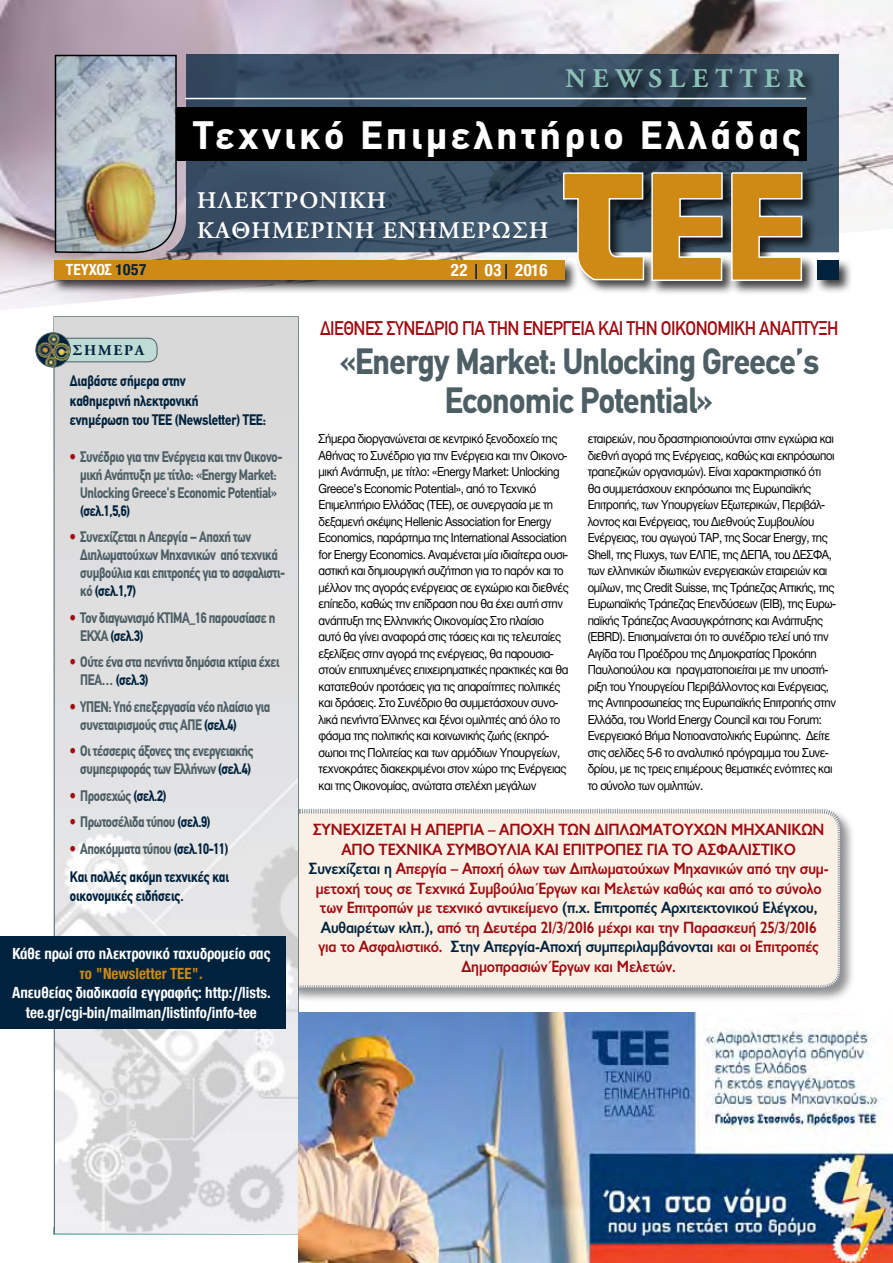
<style>
.page{position:relative;width:893px;height:1263px;background:#fff}
.page>*{position:absolute;margin:0;border:0;box-sizing:border-box;transform-origin:0 0}
.t1{font:700 39px "CF Din";letter-spacing:.1em;color:#fff}
.t2{font:700 36px/39px "CF Din";letter-spacing:-.02em;color:#4d5f65;text-align:center;scale:.9 1}
.t3{font:700 27px "CF Garamond";letter-spacing:.26em;color:#8cc1b8}
.t4{font:500 24px/30px "CF Garamond";letter-spacing:.05em;color:#fff}
.t5{font:19.5px "CF Din";letter-spacing:-.03em;color:#9f0b10;scale:.9 1}
.t6{font:700 condensed 18px "Helvetica Neue Greek";color:#fff}
.t7{font:16.5px/19.5px "Gill Sans Hel Demi";letter-spacing:-.01em;color:#9f0b10;text-align:center;scale:.9 1}
.t8{font:700 condensed 16.5px/19.5px "Helvetica Neue Greek";color:#fff;text-align:center;scale:.96 1}
.t9{font:700 condensed 16.5px "Helvetica Neue Greek";color:#ce8a14;scale:.96 1}
.t10{font:700 condensed 16.5px "Helvetica Neue Greek";color:#fff}
.t11{font:700 15px/18px "CF Din";letter-spacing:-.03em;color:#4d5f65;scale:.82 1}
.t12{font:700 15px/19.5px "CF Din";letter-spacing:-.01em;color:#00223d;scale:.84 1}
.t13{font:700 15px/28px "CF Din";letter-spacing:-.01em;color:#00223d;scale:.82 1}
.t14{font:700 15px "CF Garamond";letter-spacing:.12em;color:#00223d}
.t15{font:13.5px/16.5px "Helvetica Neue Greek";letter-spacing:-.03em;color:#000;scale:.9 1}
.s1{color:#00223d}
.s2{color:#9f0b10}
.s3{color:#4d5f65}
</style>
<div class="page">
<img style="left:0;top:0;width:893px;height:310px">
<svg style="left:181px;top:54px;width:658px;height:198px;background:#3c5267"></svg>
<div style="left:52px;top:258px;width:527px;height:36px;background:#000;opacity:.75"></div>
<div style="left:54px;top:260px;width:510px;height:20px;background:#ce8a14"></div>
<div style="left:815px;top:258px;width:38px;height:36px;background:#000;opacity:.75"></div>
<div style="left:817px;top:260px;width:22px;height:20px;background:#00223d"></div>
<div style="left:561px;top:170px;width:97px;height:124px;background:#000;opacity:.75"></div>
<svg style="left:562px;top:171px;width:83px;height:110px;background:#a08146"></svg>
<div style="left:649px;top:170px;width:88px;height:125px;background:#000;opacity:.75"></div>
<svg style="left:651px;top:171px;width:72px;height:111px;background:#b48839"></svg>
<div style="left:729px;top:170px;width:88px;height:125px;background:#000;opacity:.75"></div>
<svg style="left:730px;top:171px;width:73px;height:111px;background:#b3883a"></svg>
<div style="left:565px;top:67px;width:254px;height:35px;background:#000;opacity:.75"></div>
<div style="left:166px;top:107px;width:641px;height:54px;background:#000"></div>
<img style="left:53px;top:54px;width:128px;height:200px">
<hr style="left:185px;top:98px;width:621px;height:1px;background:#fff">
<div style="left:278px;top:807px;width:578px;height:197px;background:#000;opacity:.75"></div>
<div style="left:299px;top:808px;width:544px;height:182px;background:#faf1e6"></div>
<img style="left:54px;top:317px;width:244px;height:917px">
<hr style="left:54px;top:350px;width:1px;height:884px;background:#4d5f65">
<div style="left:42px;top:338px;width:115px;height:24px;background:#bfdbd6;border-radius:9px"></div>
<div style="left:42px;top:338px;width:115px;height:24px;border:1px solid #4d5f65;border-radius:9px"></div>
<img style="left:36px;top:333px;width:34px;height:34px;border-radius:17px">
<div style="left:35px;top:332px;width:36px;height:35px;border:1px solid #4d5f65;border-radius:50%"></div>
<div style="left:0;top:936px;width:286px;height:93px;background:#00223d"></div>
<img style="left:299px;top:1012px;width:594px;height:251px">
<h3 class="t3" style="left:565px;top:65px;width:241px">NEWSLETTER</h3>
<h1 class="t1" style="left:194px;top:114px;width:609px">Τεχνικό Επιμελητήριο Ελλάδας</h1>
<h3 class="t4" style="left:197px;top:186px;width:353px">ΗΛΕΚΤΡΟΝΙΚΗ<br>ΚΑΘΗΜΕΡΙΝΗ ΕΝΗΜΕΡΩΣΗ</h3>
<p class="t10" style="left:66px;top:261px;width:82px">ΤΕΥΧΟΣ <span class="s1">1057</span></p>
<h3 class="t6" style="left:450px;top:261px;width:99px">22 <span class="s1">|</span> 03<span class="s1">|</span> 2016</h3>
<p class="t14" style="left:73px;top:342px;width:73px">ΣΗΜΕΡΑ</p>
<p class="t12" style="left:70px;top:372px;width:235px">Διαβάστε σήμερα στην<br>καθημερινή ηλεκτρονική<br>ενημέρωση του ΤΕΕ (Newsletter) TEE:</p>
<p class="t11" style="left:70px;top:448px;width:261px;text-align:center"><span class="s2">•</span> Συνέδριο για την Ενέργεια και την Οικονο&shy;μική Ανάπτυξη με τίτλο: «Energy Market:<br>Unlocking Greece's Economic Potential»</p>
<p class="t13" style="left:80px;top:497px;width:62px">(σελ.1,5,6)</p>
<p class="t11" style="left:80px;top:528px;width:252px;text-indent:-10px"><span class="s2">•</span> Συνεχίζεται η Απεργία – Αποχή των<br>Διπλωματούχων Μηχανικών από τεχνικά συμβούλια και επιτροπές για το ασφαλιστι&shy;κό <span class="s1">(σελ.1,7)</span></p>
<p class="t11" style="left:80px;top:609px;width:240px;text-indent:-10px"><span class="s2">•</span> Τον διαγωνισμό ΚΤΙΜΑ_16 παρουσίασε η<br>ΕΚΧΑ <span class="s1">(σελ.3)</span></p>
<p class="t11" style="left:80px;top:653px;width:244px;text-indent:-10px"><span class="s2">•</span> Ούτε ένα στα πενήντα δημόσια κτίρια έχει<br>ΠΕΑ… <span class="s1">(σελ.3)</span></p>
<p class="t11" style="left:80px;top:698px;width:233px;text-indent:-10px"><span class="s2">•</span> ΥΠΕΝ: Υπό επεξεργασία νέο πλαίσιο για συνεταιρισμούς στις ΑΠΕ <span class="s1">(σελ.4)</span></p>
<p class="t11" style="left:70px;top:742px;width:226px;text-align:center"><span class="s2">•</span> Οι τέσσερις άξονες της ενεργειακής συμπεριφοράς των Ελλήνων <span class="s1">(σελ.4)</span></p>
<p class="t11" style="left:70px;top:787px;width:119px"><span class="s2">•</span> Προσεχώς <span class="s1">(σελ.2)</span></p>
<p class="t11" style="left:70px;top:813px;width:173px"><span class="s2">•</span> Πρωτοσέλιδα τύπου <span class="s1">(σελ.9)</span></p>
<p class="t13" style="left:70px;top:835px;width:196px"><span class="s2">•</span> <span class="s3">Αποκόμματα τύπου</span> (σελ.10-11)<br>Και πολλές ακόμη τεχνικές και</p>
<p class="t12" style="left:70px;top:887px;width:137px">οικονομικές ειδήσεις.</p>
<p class="t8" style="left:12px;top:944px;width:270px">Κάθε πρωί στο ηλεκτρονικό ταχυδρομείο σας</p>
<p class="t9" style="left:80px;top:964px;width:130px">το "Newsletter ΤΕΕ".</p>
<p class="t8" style="left:12px;top:983px;width:271px">Απευθείας διαδικασία εγγραφής: http://lists. tee.gr/cgi-bin/mailman/listinfo/info-tee</p>
<h3 class="t5" style="left:320px;top:317px;width:578px">Διεθνές Συνέδριο για την Ενέργεια και την Οικονομική Ανάπτυξη</h3>
<h2 class="t2" style="left:339px;top:342px;width:535px">«Energy Market: Unlocking Greece’s<br>Economic Potential»</h2>
<p class="t15" style="left:319px;top:430px;width:279px">Σήμερα διοργανώνεται σε κεντρικό ξενοδοχείο της Αθήνας το Συνέδριο για την Ενέργεια και την Οικονο&shy;μική Ανάπτυξη, με τίτλο: «Energy Market: Unlocking Greece’s Economic Potential», από το Τεχνικό Επιμελητήριο Ελλάδας (ΤΕΕ), σε συνεργασία με τη δεξαμενή σκέψης Hellenic Association for Energy Economics, παράρτημα της Ιnternational Association for Energy Economics. Αναμένεται μία ιδιαίτερα ουσι&shy;αστική και δημιουργική συζήτηση για το παρόν και το μέλλον της αγοράς ενέργειας σε εγχώριο και διεθνές επίπεδο, καθώς την επίδραση που θα έχει αυτή στην ανάπτυξη της Ελληνικής Οικονομίας Στο πλαίσιο αυτό θα γίνει αναφορά στις τάσεις και τις τελευταίες εξελίξεις στην αγορά της ενέργειας, θα παρουσια&shy;στούν επιτυχημένες επιχειρηματικές πρακτικές και θα κατατεθούν προτάσεις για τις απαραίτητες πολιτικές και δράσεις. Στο Συνέδριο θα συμμετάσχουν συνο&shy;λικά πενήντα Έλληνες και ξένοι ομιλητές από όλο το φάσμα της πολιτικής και κοινωνικής ζωής (εκπρό&shy;σωποι της Πολιτείας και των αρμόδιων Υπουργείων, τεχνοκράτες διακεκριμένοι στον χώρο της Ενέργειας και της Οικονομίας, ανώτατα στελέχη μεγάλων</p>
<p class="t15" style="left:588px;top:430px;width:277px">εταιρειών, που δραστηριοποιούνται στην εγχώρια και διεθνή αγορά της Ενέργειας, καθώς και εκπρόσωποι τραπεζικών οργανισμών). Είναι χαρακτηριστικό ότι θα συμμετάσχουν εκπρόσωποι της Ευρωπαϊκής Επιτροπής, των Υπουργείων Εξωτερικών, Περιβάλ&shy;λοντος και Ενέργειας, του Διεθνούς Συμβουλίου Ενέργειας, του αγωγού ΤAP, της Socar Energy, της Shell, της Fluxys, των ΕΛΠΕ, της ΔΕΠΑ, του ΔΕΣΦΑ, των ελληνικών ιδιωτικών ενεργειακών εταιρειών και ομίλων, της Credit Suisse, της Τράπεζας Αττικής, της Ευρωπαϊκής Τράπεζας Επενδύσεων (EIB), της Ευρω&shy;παϊκής Τράπεζας Ανασυγκρότησης και Ανάπτυξης (EBRD). Επισημαίνεται ότι το συνέδριο τελεί υπό την Αιγίδα του Προέδρου της Δημοκρατίας Προκόπη Παυλοπούλου και πραγματοποιείται με την υποστή&shy;ριξη του Υπουργείου Περιβάλλοντος και Ενέργειας, της Αντιπροσωπείας της Ευρωπαϊκής Επιτροπής στην Eλλάδα, του World Energy Council και του Forum:<br>Ενεργειακό Βήμα Νοτιοανατολικής Ευρώπης. Δείτε στις σελίδες 5-6 το αναλυτικό πρόγραμμα του Συνε&shy;δρίου, με τις τρεις επιμέρους θεματικές ενότητες και το σύνολο των ομιλητών.</p>
<p class="t7" style="left:309px;top:820px;width:579px">Συνεχίζεται η Απεργία – Αποχή των Διπλωματούχων Μηχανικών από τεχνικά συμβούλια και επιτροπές για το ασφαλιστικό <span class="s1">Συνεχίζεται η</span> Απεργία – Αποχή όλων των Διπλωματούχων Μηχανικών από την συμ&shy;μετοχή τους σε Τεχνικά Συμβούλια Έργων και Μελετών καθώς και από το σύνολο των Επιτροπών με τεχνικό αντικείμενο <span class="s1">(π.χ. Επιτροπές Αρχιτεκτονικού Ελέγχου, Αυθαιρέτων κλπ.),</span> από τη Δευτέρα 21/3/2016 μέχρι και την Παρασκευή 25/3/2016<br>για το Ασφαλιστικό. <span class="s1">Στην Απεργία-Αποχή συμπεριλαμβάνονται</span> και οι Επιτροπές Δημοπρασιών Έργων και Μελετών.</p>
</div>
